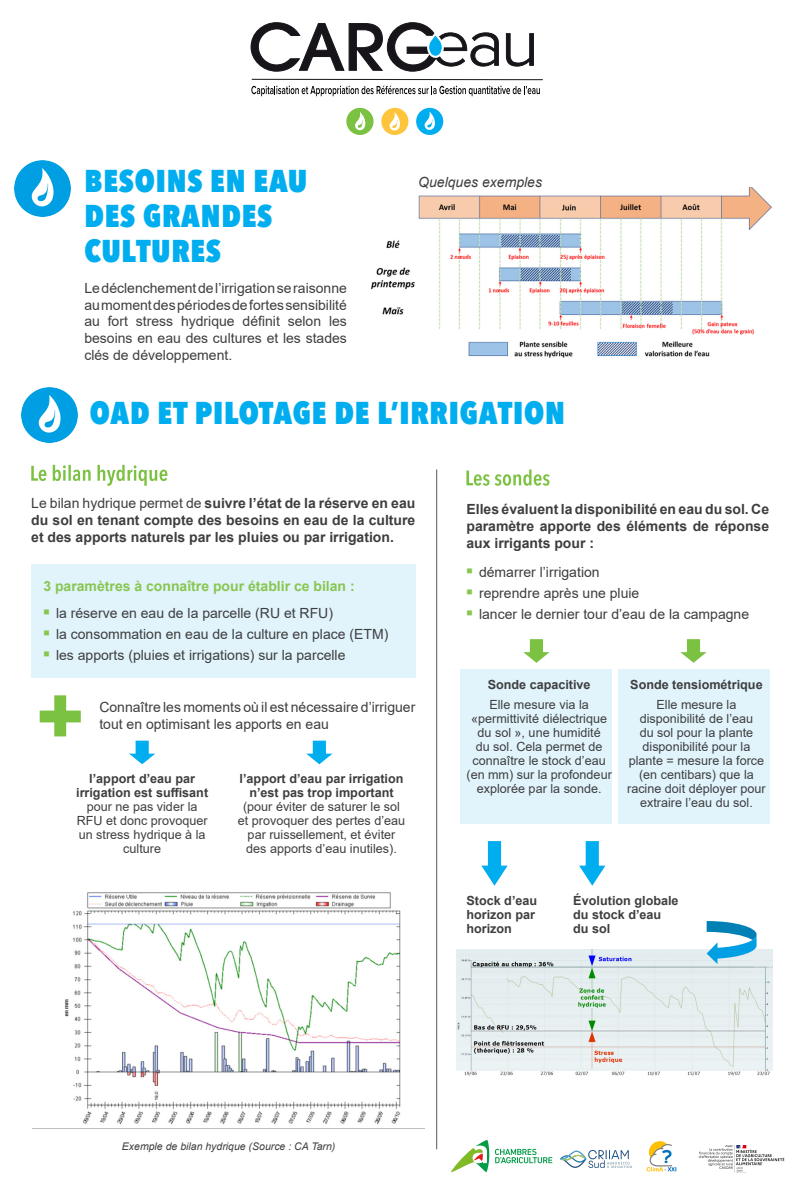
<style>
.page{position:relative;width:794px;height:1191px;background:#fff}
.page>*{position:absolute;margin:0;border:0;box-sizing:border-box;transform-origin:0 0}
.t1{font:800 31.5px/35px "Avenir Next Condensed";letter-spacing:.025em;color:#00aeef}
.t2{font:14px/16.8px "Arial";color:#3e3e3f}
.t3{font:700 14px/16.8px "Arial";color:#3e3e3f;text-align:justify}
.t4{font:700 14px "Arial";color:#88c650}
.t5{font:italic 14px "Arial";color:#3e3e3f}
.t6{font:12.6px/14px "Arial";color:#3e3e3f;text-align:center}
.t7{font:700 12.6px/14px "Arial";color:#3e3e3f;text-align:center}
.t8{font:italic 10.5px "Arial";color:#3e3e3f}
.s1{font-weight:400}
</style>
<div class="page">
<div style="left:618px;top:669px;width:151px;height:155px;background:#e1f4fc"></div>
<div style="left:460px;top:669px;width:152px;height:155px;background:#e1f4fc"></div>
<svg style="left:506px;top:33px;width:27px;height:33px"></svg>
<svg style="left:251px;top:78px;width:292px;height:18px"></svg>
<div style="left:346px;top:108px;width:27px;height:27px;background:#7bc142;border-radius:50%"></div>
<svg style="left:355px;top:112px;width:11px;height:18px"></svg>
<div style="left:416px;top:108px;width:27px;height:27px;background:#00aeef;border-radius:50%"></div>
<svg style="left:424px;top:112px;width:11px;height:18px"></svg>
<div style="left:381px;top:108px;width:27px;height:27px;background:#fec53c;border-radius:50%"></div>
<svg style="left:389px;top:112px;width:11px;height:19px"></svg>
<svg style="left:250px;top:22px;width:248px;height:50px"></svg>
<svg style="left:451px;top:1140px;width:38px;height:32px"></svg>
<svg style="left:495px;top:1148px;width:57px;height:15px"></svg>
<img style="left:646px;top:1142px;width:31px;height:30px">
<img style="left:561px;top:1150px;width:70px;height:17px">
<img style="left:698px;top:1145px;width:86px;height:27px">
<hr style="left:436px;top:469px;width:1px;height:680px;background:#57585a">
<img style="left:14px;top:161px;width:56px;height:55px">
<img style="left:371px;top:187px;width:401px;height:171px">
<img style="left:21px;top:387px;width:56px;height:55px">
<svg style="left:31px;top:465px;width:136px;height:21px"></svg>
<div style="left:31px;top:565px;width:384px;height:113px;background:#e1f4fc"></div>
<svg style="left:40px;top:695px;width:41px;height:41px"></svg>
<svg style="left:129px;top:740px;width:26px;height:24px"></svg>
<img style="left:65px;top:892px;width:336px;height:233px">
<svg style="left:306px;top:740px;width:26px;height:24px"></svg>
<svg style="left:466px;top:469px;width:83px;height:17px"></svg>
<svg style="left:523px;top:639px;width:26px;height:24px"></svg>
<svg style="left:680px;top:639px;width:26px;height:24px"></svg>
<img style="left:456px;top:949px;width:317px;height:127px">
<svg style="left:706px;top:921px;width:57px;height:43px"></svg>
<svg style="left:481px;top:841px;width:26px;height:44px"></svg>
<svg style="left:579px;top:841px;width:26px;height:44px"></svg>
<h1 class="t1" style="left:84px;top:163px;width:224px">BESOINS EN EAU<br>DES GRANDES<br>CULTURES</h1>
<p class="t2" style="left:84px;top:279px;width:264px;text-align:justify">Le déclenchement de l’irrigation se raisonne au moment des périodes de fortes sensibilité au fort stress hydrique définit selon les besoins en eau des cultures et les stades clés de développement.</p>
<p class="t5" style="left:418px;top:173px;width:125px">Quelques exemples</p>
<h1 class="t1" style="left:90px;top:395px;width:477px">OAD ET PILOTAGE DE L’IRRIGATION</h1>
<p class="t3" style="left:31px;top:495px;width:385px"><span class="s1">Le bilan hydrique permet de</span> suivre l’état de la réserve en eau du sol en tenant compte des besoins en eau de la culture et des apports naturels par les pluies ou par irrigation.</p>
<p class="t4" style="left:43px;top:576px;width:313px">3 paramètres à connaître pour établir ce bilan :</p>
<p class="t2" style="left:56px;top:602px;width:334px;line-height:21px">la réserve en eau de la parcelle (RU et RFU)<br>la consommation en eau de la culture en place (ETM) les apports (pluies et irrigations) sur la parcelle</p>
<p class="t2" style="left:99px;top:699px;width:317px">Connaître les moments où il est nécessaire d’irriguer tout en optimisant les apports en eau</p>
<p class="t7" style="left:76px;top:771px;width:133px">l’apport d’eau par irrigation est suffisant</p>
<p class="t6" style="left:77px;top:799px;width:132px">pour ne pas vider la<br>RFU et donc provoquer un stress hydrique à la culture</p>
<p class="t7" style="left:240px;top:771px;width:165px">l’apport d’eau par irrigation n’est pas trop important</p>
<p class="t6" style="left:238px;top:799px;width:169px">(pour éviter de saturer le sol et provoquer des pertes d’eau par ruissellement, et éviter des apports d’eau inutiles).</p>
<p class="t3" style="left:466px;top:501px;width:304px">Elles évaluent la disponibilité en eau du sol. Ce paramètre apporte des éléments de réponse aux irrigants pour :</p>
<p class="t2" style="left:479px;top:561px;width:272px;line-height:21px">démarrer l’irrigation<br>reprendre après une pluie<br>lancer le dernier tour d’eau de la campagne</p>
<p class="t7" style="left:488px;top:677px;width:104px">Sonde capacitive</p>
<p class="t6" style="left:466px;top:697px;width:147px">Elle mesure via la «permittivité diélectrique du sol », une humidité<br>du sol. Cela permet de connaître le stock d’eau (en mm) sur la profondeur explorée par la sonde.</p>
<p class="t7" style="left:630px;top:677px;width:134px">Sonde tensiométrique</p>
<p class="t6" style="left:627px;top:697px;width:140px">Elle mesure la disponibilité de l’eau<br>du sol pour la plante disponibilité pour la plante = mesure la force (en centibars) que la racine doit déployer pour extraire l’eau du sol.</p>
<p class="t7" style="left:466px;top:894px;width:72px;text-align:left">Stock d’eau horizon par horizon</p>
<p class="t7" style="left:573px;top:894px;width:107px;text-align:left">Évolution globale du stock d’eau du sol</p>
<p class="t8" style="left:122px;top:1139px;width:215px">Exemple de bilan hydrique (Source : CA Tarn)</p>
</div>
